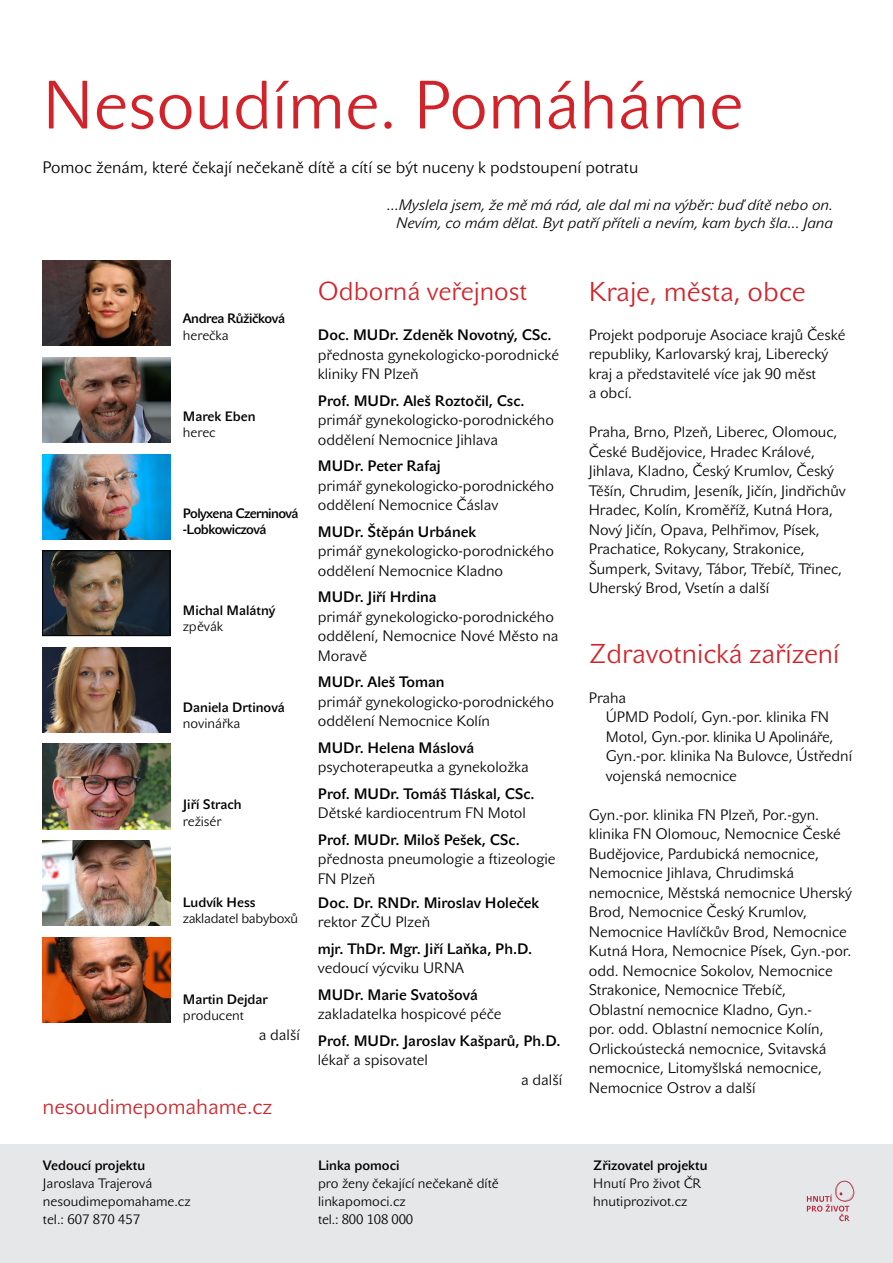
<style>
.page{position:relative;width:893px;height:1263px;background:#fff}
.page>*{position:absolute;margin:0;border:0;box-sizing:border-box;transform-origin:0 0}
.t1{font:67.5px "John Sans Lite Pro";color:#d2232a}
.t2{font:27px "John Sans Lite Pro";color:#d2232a}
.t3{font:25.5px "John Sans Lite Pro";color:#d2232a}
.t4{font:21px "John Sans Lite Pro";color:#d2232a}
.t5{font:16.5px "John Sans Lite Pro";color:#000}
.t6{font:15px/19.5px "John Sans Lite Pro";color:#000}
.t7{font:700 15px "John Sans Lite Pro";color:#000}
.t8{font:italic 15px/18px "John Sans Lite Pro";color:#000;text-align:center}
.t9{font:13.5px/18px "John Sans Lite Pro";color:#000}
.t10{font:700 13.5px "John Sans Lite Pro";color:#000}
.t11{font:700 13.5px/16.2px "John Sans Lite Pro";letter-spacing:-.04em;color:#000}
.t12{font:13.5px "John Sans Lite Pro";letter-spacing:-.02em;color:#000}
.t13{font:700 13.5px "John Sans Lite Pro";letter-spacing:-.03em;color:#000}
</style>
<div class="page">
<div style="left:0;top:1144px;width:893px;height:119px;background:#e6e7e8"></div>
<img style="left:43px;top:261px;width:127px;height:85px">
<img style="left:43px;top:647px;width:127px;height:85px">
<img style="left:43px;top:841px;width:127px;height:85px">
<img style="left:43px;top:744px;width:127px;height:85px">
<img style="left:43px;top:357px;width:127px;height:85px">
<img style="left:43px;top:937px;width:127px;height:85px">
<img style="left:45px;top:553px;width:123px;height:81px">
<div style="left:43px;top:551px;width:127px;height:85px;border:1px solid #000"></div>
<img style="left:43px;top:454px;width:127px;height:85px">
<svg style="left:807px;top:1181px;width:47px;height:40px"></svg>
<h1 class="t1" style="left:43px;top:66px;width:702px">Nesoudíme. Pomáháme</h1>
<p class="t5" style="left:43px;top:158px;width:597px">Pomoc ženám, které čekají nečekaně dítě a cítí se být nuceny k podstoupení potratu</p>
<p class="t8" style="left:387px;top:196px;width:447px">...Myslela jsem, že mě má rád, ale dal mi na výběr: buď dítě nebo on.<br>Nevím, co mám dělat. Byt patří příteli a nevím, kam bych šla... Jana</p>
<p class="t13" style="left:183px;top:311px;width:104px">Andrea Růžičková</p>
<p class="t9" style="left:183px;top:326px;width:47px">herečka</p>
<p class="t10" style="left:183px;top:408px;width:74px">Marek Eben</p>
<p class="t9" style="left:183px;top:423px;width:34px">herec</p>
<p class="t11" style="left:183px;top:505px;width:117px">Polyxena Czerninová -Lobkowiczová</p>
<p class="t10" style="left:183px;top:602px;width:94px">Michal Malátný</p>
<p class="t9" style="left:183px;top:618px;width:42px">zpěvák</p>
<p class="t10" style="left:183px;top:700px;width:104px">Daniela Drtinová</p>
<p class="t9" style="left:183px;top:715px;width:59px">novinářka</p>
<p class="t10" style="left:183px;top:797px;width:60px">Jiří Strach</p>
<p class="t9" style="left:183px;top:812px;width:40px">režisér</p>
<p class="t10" style="left:183px;top:894px;width:74px">Ludvík Hess</p>
<p class="t12" style="left:183px;top:910px;width:117px">zakladatel babyboxů</p>
<p class="t10" style="left:183px;top:991px;width:87px">Martin Dejdar</p>
<p class="t9" style="left:183px;top:1006px;width:63px">producent</p>
<p class="t6" style="left:259px;top:1025px;width:42px">a další</p>
<h3 class="t4" style="left:43px;top:1095px;width:231px">nesoudimepomahame.cz</h3>
<p class="t10" style="left:43px;top:1157px;width:104px">Vedoucí projektu</p>
<p class="t9" style="left:43px;top:1174px;width:149px">Jaroslava Trajerová nesoudimepomahame.cz tel.: 607 870 457</p>
<h3 class="t3" style="left:318px;top:276px;width:211px">Odborná veřejnost</h3>
<p class="t7" style="left:318px;top:326px;width:235px">Doc. MUDr. Zdeněk Novotný, CSc.</p>
<p class="t6" style="left:318px;top:345px;width:243px">přednosta gynekologicko-porodnické kliniky FN Plzeň</p>
<p class="t7" style="left:318px;top:392px;width:208px">Prof. MUDr. Aleš Roztočil, Csc.</p>
<p class="t6" style="left:318px;top:410px;width:238px">primář gynekologicko-porodnického oddělení Nemocnice Jihlava</p>
<p class="t7" style="left:318px;top:457px;width:124px">MUDr. Peter Rafaj</p>
<p class="t6" style="left:318px;top:476px;width:238px">primář gynekologicko-porodnického oddělení Nemocnice Čáslav</p>
<p class="t7" style="left:318px;top:523px;width:160px">MUDr. Štěpán Urbánek</p>
<p class="t6" style="left:318px;top:541px;width:238px">primář gynekologicko-porodnického oddělení Nemocnice Kladno</p>
<p class="t7" style="left:318px;top:588px;width:120px">MUDr. Jiří Hrdina</p>
<p class="t6" style="left:318px;top:607px;width:242px">primář gynekologicko-porodnického oddělení, Nemocnice Nové Město na<br>Moravě</p>
<p class="t7" style="left:318px;top:673px;width:128px">MUDr. Aleš Toman</p>
<p class="t6" style="left:318px;top:692px;width:238px">primář gynekologicko-porodnického oddělení Nemocnice Kolín</p>
<p class="t7" style="left:318px;top:739px;width:158px">MUDr. Helena Máslová</p>
<p class="t6" style="left:318px;top:757px;width:212px">psychoterapeutka a gynekoložka</p>
<p class="t7" style="left:318px;top:785px;width:218px">Prof. MUDr. Tomáš Tláskal, CSc.</p>
<p class="t6" style="left:318px;top:803px;width:210px">Dětské kardiocentrum FN Motol</p>
<p class="t7" style="left:318px;top:831px;width:203px">Prof. MUDr. Miloš Pešek, CSc.</p>
<p class="t6" style="left:318px;top:849px;width:239px">přednosta pneumologie a ftizeologie<br>FN Plzeň</p>
<p class="t7" style="left:318px;top:894px;width:223px">Doc. Dr. RNDr. Miroslav Holeček</p>
<p class="t6" style="left:318px;top:912px;width:114px">rektor ZČU Plzeň</p>
<p class="t7" style="left:318px;top:940px;width:216px">mjr. ThDr. Mgr. Jiří Laňka, Ph.D.</p>
<p class="t6" style="left:318px;top:958px;width:148px">vedoucí výcviku URNA</p>
<p class="t7" style="left:318px;top:986px;width:162px">MUDr. Marie Svatošová</p>
<p class="t6" style="left:318px;top:1004px;width:185px">zakladatelka hospicové péče</p>
<p class="t7" style="left:318px;top:1032px;width:244px">Prof. MUDr. Jaroslav Kašparů, Ph.D.</p>
<p class="t6" style="left:318px;top:1050px;width:112px">lékař a spisovatel</p>
<p class="t6" style="left:521px;top:1070px;width:42px">a další</p>
<p class="t10" style="left:318px;top:1157px;width:83px">Linka pomoci</p>
<p class="t9" style="left:318px;top:1174px;width:182px">pro ženy čekající nečekaně dítě linkapomoci.cz<br>tel.: 800 108 000</p>
<h2 class="t2" style="left:589px;top:276px;width:218px">Kraje, města, obce</h2>
<p class="t6" style="left:589px;top:325px;width:258px">Projekt podporuje Asociace krajů České republiky, Karlovarský kraj, Liberecký kraj a představitelé více jak 90 měst<br>a obcí.</p>
<p class="t6" style="left:589px;top:422px;width:259px">Praha, Brno, Plzeň, Liberec, Olomouc, České Budějovice, Hradec Králové, Jihlava, Kladno, Český Krumlov, Český Těšín, Chrudim, Jeseník, Jičín, Jindřichův Hradec, Kolín, Kroměříž, Kutná Hora, Nový Jičín, Opava, Pelhřimov, Písek, Prachatice, Rokycany, Strakonice, Šumperk, Svitavy, Tábor, Třebíč, Třinec, Uherský Brod, Vsetín a další</p>
<h2 class="t2" style="left:589px;top:638px;width:252px">Zdravotnická zařízení</h2>
<p class="t6" style="left:606px;top:688px;width:248px;text-indent:-17px">Praha<br>ÚPMD Podolí, Gyn.-por. klinika FN<br>Motol, Gyn.-por. klinika U Apolináře,<br>Gyn.-por. klinika Na Bulovce, Ústřední vojenská nemocnice</p>
<p class="t6" style="left:589px;top:805px;width:265px">Gyn.-por. klinika FN Plzeň, Por.-gyn. klinika FN Olomouc, Nemocnice České Budějovice, Pardubická nemocnice, Nemocnice Jihlava, Chrudimská nemocnice, Městská nemocnice Uherský Brod, Nemocnice Český Krumlov, Nemocnice Havlíčkův Brod, Nemocnice Kutná Hora, Nemocnice Písek, Gyn.-por. odd. Nemocnice Sokolov, Nemocnice Strakonice, Nemocnice Třebíč,<br>Oblastní nemocnice Kladno, Gyn.-<br>por. odd. Oblastní nemocnice Kolín, Orlickoústecká nemocnice, Svitavská nemocnice, Litomyšlská nemocnice, Nemocnice Ostrov a další</p>
<p class="t10" style="left:593px;top:1157px;width:116px">Zřizovatel projektu</p>
<p class="t9" style="left:593px;top:1174px;width:109px">Hnutí Pro život ČR hnutiprozivot.cz</p>
</div>
